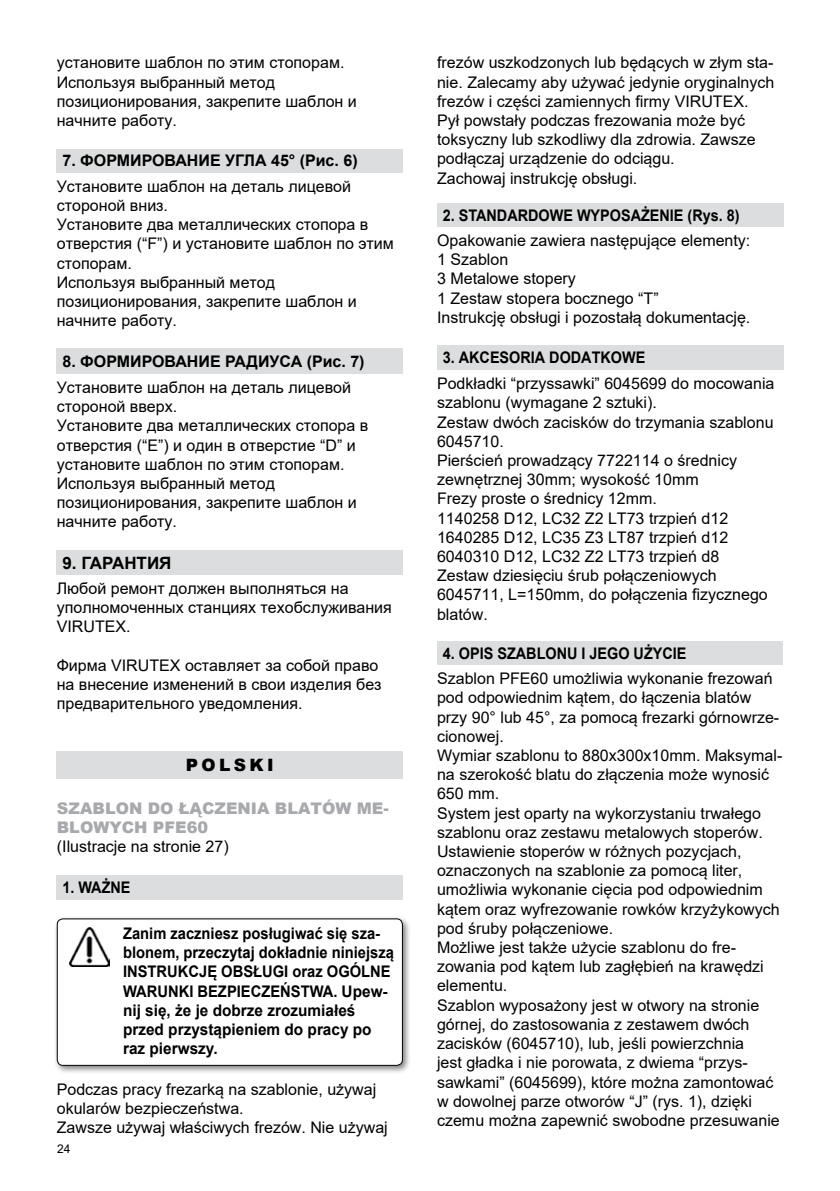
<style>
.page{position:relative;width:840px;height:1191px;background:#fff}
.page>*{position:absolute;margin:0;border:0;box-sizing:border-box;transform-origin:0 0}
.t1{font:700 17px "Arial";color:#000}
.t2{font:900 17px "Arial";letter-spacing:.2em;color:#000}
.t3{font:16px/19.2px "Arial";color:#000}
.t4{font:700 16px/19.2px "Arial";color:#000;scale:.92 1}
.t5{font:700 16px "Arial";color:#000;scale:.9 1}
.t6{font:700 16px "Arial";color:#000}
.t7{font:900 16px/19.2px "Arial";color:#a7a9ac}
.t8{font:12px "Arial";color:#000}
</style>
<div class="page">
<div style="left:57px;top:149px;width:345px;height:23px;background:#dcddde"></div>
<div style="left:57px;top:349px;width:345px;height:25px;background:#dcddde"></div>
<div style="left:57px;top:550px;width:345px;height:24px;background:#dcddde"></div>
<div style="left:57px;top:751px;width:345px;height:27px;background:#dcddde"></div>
<div style="left:57px;top:875px;width:345px;height:24px;background:#dcddde"></div>
<div style="left:53px;top:915px;width:358px;height:160px;background:#000;opacity:.5"></div>
<div style="left:57px;top:919px;width:345px;height:146px;background:#fff;border-radius:6px"></div>
<img style="left:70px;top:927px;width:39px;height:39px">
<div style="left:57px;top:918px;width:345px;height:147px;border:1px solid #000;border-radius:6px"></div>
<div style="left:437px;top:203px;width:345px;height:24px;background:#dcddde"></div>
<div style="left:437px;top:345px;width:345px;height:25px;background:#dcddde"></div>
<div style="left:437px;top:641px;width:345px;height:24px;background:#dcddde"></div>
<p class="t3" style="left:57px;top:53px;width:301px">установите шаблон по этим стопорам.<br>Используя выбранный метод позиционирования, закрепите шаблон и начните работу.</p>
<p class="t6" style="left:62px;top:149px;width:296px">7. ФОРМИРОВАНИЕ УГЛА 45° (Рис. 6)</p>
<p class="t3" style="left:57px;top:176px;width:338px">Установите шаблон на деталь лицевой стороной вниз.<br>Установите два металлических стопора в отверстия (“F”) и установите шаблон по этим стопорам.<br>Используя выбранный метод позиционирования, закрепите шаблон и начните работу.</p>
<p class="t6" style="left:62px;top:350px;width:303px">8. ФОРМИРОВАНИЕ РАДИУСА (Рис. 7)</p>
<p class="t3" style="left:57px;top:378px;width:313px">Установите шаблон на деталь лицевой стороной вверх.<br>Установите два металлических стопора в отверстия (“E”) и один в отверстие “D” и установите шаблон по этим стопорам.<br>Используя выбранный метод позиционирования, закрепите шаблон и начните работу.</p>
<p class="t1" style="left:62px;top:550px;width:110px">9. ГАРАНТИЯ</p>
<p class="t3" style="left:57px;top:578px;width:336px">Любой ремонт должен выполняться на уполномоченных станциях техобслуживания<br>VIRUTEX.</p>
<p class="t3" style="left:57px;top:655px;width:326px">Фирма VIRUTEX оставляет за собой право на внесение изменений в свои изделия без предварительного уведомления.</p>
<p class="t2" style="left:186px;top:752px;width:89px">РOLSKI</p>
<p class="t7" style="left:57px;top:798px;width:333px">SZABLON DO ŁĄCZENIA BLATÓW ME-<br>BLOWYCH PFE60</p>
<p class="t3" style="left:57px;top:837px;width:173px">(Ilustracje na stronie 27)</p>
<p class="t5" style="left:62px;top:876px;width:77px">1. WAŻNE</p>
<p class="t4" style="left:123px;top:924px;width:296px">Zanim zaczniesz posługiwać się sza&shy;blonem, przeczytaj dokładnie niniejszą<br>INSTRUKCJĘ OBSŁUGI oraz OGÓLNE<br>WARUNKI BEZPIECZEŃSTWA. Upew&shy;nij się, że je dobrze zrozumiałeś przed przystąpieniem do pracy po raz pierwszy.</p>
<p class="t3" style="left:57px;top:1079px;width:332px">Podczas pracy frezarką na szablonie, używaj okularów bezpieczeństwa.<br>Zawsze używaj właściwych frezów. Nie używaj</p>
<p class="t8" style="left:57px;top:1140px;width:15px">24</p>
<p class="t3" style="left:437px;top:53px;width:339px">frezów uszkodzonych lub będących w złym sta&shy;nie. Zalecamy aby używać jedynie oryginalnych frezów i części zamiennych firmy VIRUTEX.<br>Pył powstały podczas frezowania może być toksyczny lub szkodliwy dla zdrowia. Zawsze podłączaj urządzenie do odciągu.<br>Zachowaj instrukcję obsługi.</p>
<p class="t5" style="left:442px;top:204px;width:331px">2. STANDARDOWE WYPOSAŻENIE (Rys. 8)</p>
<p class="t3" style="left:437px;top:231px;width:315px">Opakowanie zawiera następujące elementy:<br>1 Szablon<br>3 Metalowe stopery<br>1 Zestaw stopera bocznego “T”<br>Instrukcję obsługi i pozostałą dokumentację.</p>
<p class="t5" style="left:442px;top:346px;width:226px">3. AKCESORIA DODATKOWE</p>
<p class="t3" style="left:437px;top:374px;width:339px">Podkładki “przyssawki” 6045699 do mocowania szablonu (wymagane 2 sztuki).<br>Zestaw dwóch zacisków do trzymania szablonu 6045710.<br>Pierścień prowadzący 7722114 o średnicy zewnętrznej 30mm; wysokość 10mm<br>Frezy proste o średnicy 12mm.<br>1140258 D12, LC32 Z2 LT73 trzpień d12<br>1640285 D12, LC35 Z3 LT87 trzpień d12<br>6040310 D12, LC32 Z2 LT73 trzpień d8<br>Zestaw dziesięciu śrub połączeniowych 6045711, L=150mm, do połączenia fizycznego blatów.</p>
<p class="t5" style="left:442px;top:642px;width:272px">4. OPIS SZABLONU I JEGO UŻYCIE</p>
<p class="t3" style="left:437px;top:669px;width:347px">Szablon PFE60 umożliwia wykonanie frezowań pod odpowiednim kątem, do łączenia blatów przy 90° lub 45°, za pomocą frezarki górnowrze&shy;cionowej.<br>Wymiar szablonu to 880x300x10mm. Maksymal&shy;na szerokość blatu do złączenia może wynosić 650 mm.<br>System jest oparty na wykorzystaniu trwałego szablonu oraz zestawu metalowych stoperów.<br>Ustawienie stoperów w różnych pozycjach, oznaczonych na szablonie za pomocą liter, umożliwia wykonanie cięcia pod odpowiednim kątem oraz wyfrezowanie rowków krzyżykowych pod śruby połączeniowe.<br>Możliwe jest także użycie szablonu do fre&shy;zowania pod kątem lub zagłębień na krawędzi elementu.<br>Szablon wyposażony jest w otwory na stronie górnej, do zastosowania z zestawem dwóch zacisków (6045710), lub, jeśli powierzchnia<br>jest gładka i nie porowata, z dwiema “przys&shy;sawkami” (6045699), które można zamontować w dowolnej parze otworów “J” (rys. 1), dzięki czemu można zapewnić swobodne przesuwanie</p>
</div>
